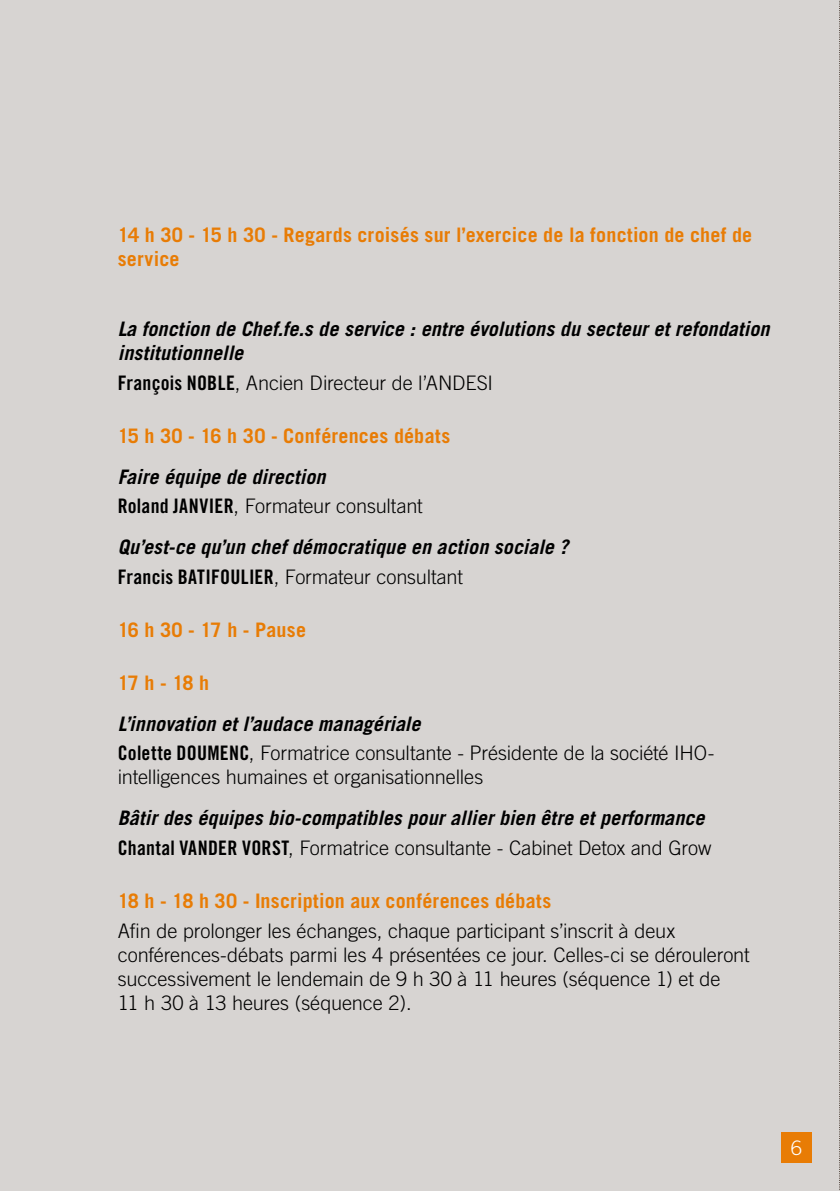
<style>
.page{position:relative;width:840px;height:1191px;background:#fff}
.page>*{position:absolute;margin:0;border:0;box-sizing:border-box;transform-origin:0 0}
.Intervenants{font:300 20px/24px "Trade Gothic";letter-spacing:-.01em;color:#000}
.Titre_interventions{font:italic 700 20px/24px "Trade Gothic LT Std";letter-spacing:.005em;color:#000}
.Heures{font:700 20px/24px "Trade Gothic";letter-spacing:.01em;color:#e87c05}
.t1{font:300 20px "Trade Gothic";color:#fff}
.s1{font-family:"Trade Gothic Bold Cond Twenty";font-weight:400}
</style>
<div class="page">
<div style="left:0;top:0;width:839px;height:1191px;background:#d7d4d2"></div>
<svg style="left:839px;top:0;width:1px;height:1191px"></svg>
<div style="left:780px;top:1132px;width:31px;height:30px;background:#e87c05"></div>
<p class="Heures" style="left:118px;top:223px;width:635px">14 h 30 - 15 h 30 - Regards croisés sur l’exercice de la fonction de chef de service</p>
<p class="Titre_interventions" style="left:118px;top:317px;width:653px">La fonction de Chef.fe.s de service : entre évolutions du secteur et refondation institutionnelle</p>
<p class="Intervenants" style="left:118px;top:370px;width:377px"><span class="s1">François NOBLE</span>, Ancien Directeur de l’ANDESI</p>
<p class="Heures" style="left:118px;top:423px;width:334px">15 h 30 - 16 h 30 - Conférences débats</p>
<p class="Titre_interventions" style="left:118px;top:464px;width:209px">Faire équipe de direction</p>
<p class="Intervenants" style="left:118px;top:494px;width:306px"><span class="s1">Roland JANVIER</span>, Formateur consultant</p>
<p class="Titre_interventions" style="left:118px;top:535px;width:452px">Qu’est-ce qu’un chef démocratique en action sociale ?</p>
<p class="Intervenants" style="left:118px;top:564px;width:346px"><span class="s1">Francis BATIFOULIER</span>, Formateur consultant</p>
<p class="Heures" style="left:118px;top:617px;width:190px">16 h 30 - 17 h - Pause</p>
<p class="Heures" style="left:118px;top:670px;width:93px">17 h - 18 h</p>
<p class="Titre_interventions" style="left:118px;top:711px;width:304px">L’innovation et l’audace managériale</p>
<p class="Intervenants" style="left:118px;top:741px;width:597px"><span class="s1">Colette DOUMENC</span>, Formatrice consultante - Présidente de la société IHO&shy;intelligences humaines et organisationnelles</p>
<p class="Titre_interventions" style="left:118px;top:806px;width:588px">Bâtir des équipes bio-compatibles pour allier bien être et performance</p>
<p class="Intervenants" style="left:118px;top:835px;width:594px"><span class="s1">Chantal VANDER VORST</span>, Formatrice consultante - Cabinet Detox and Grow</p>
<p class="Heures" style="left:118px;top:888px;width:435px">18 h - 18 h 30 - Inscription aux conférences débats</p>
<p class="Intervenants" style="left:118px;top:918px;width:633px">Afin de prolonger les échanges, chaque participant s’inscrit à deux conférences-débats parmi les 4 présentées ce jour. Celles-ci se dérouleront successivement le lendemain de 9 h 30 à 11 heures (séquence 1) et de<br>11 h 30 à 13 heures (séquence 2).</p>
<p class="t1" style="left:790px;top:1136px;width:13px">6</p>
</div>
